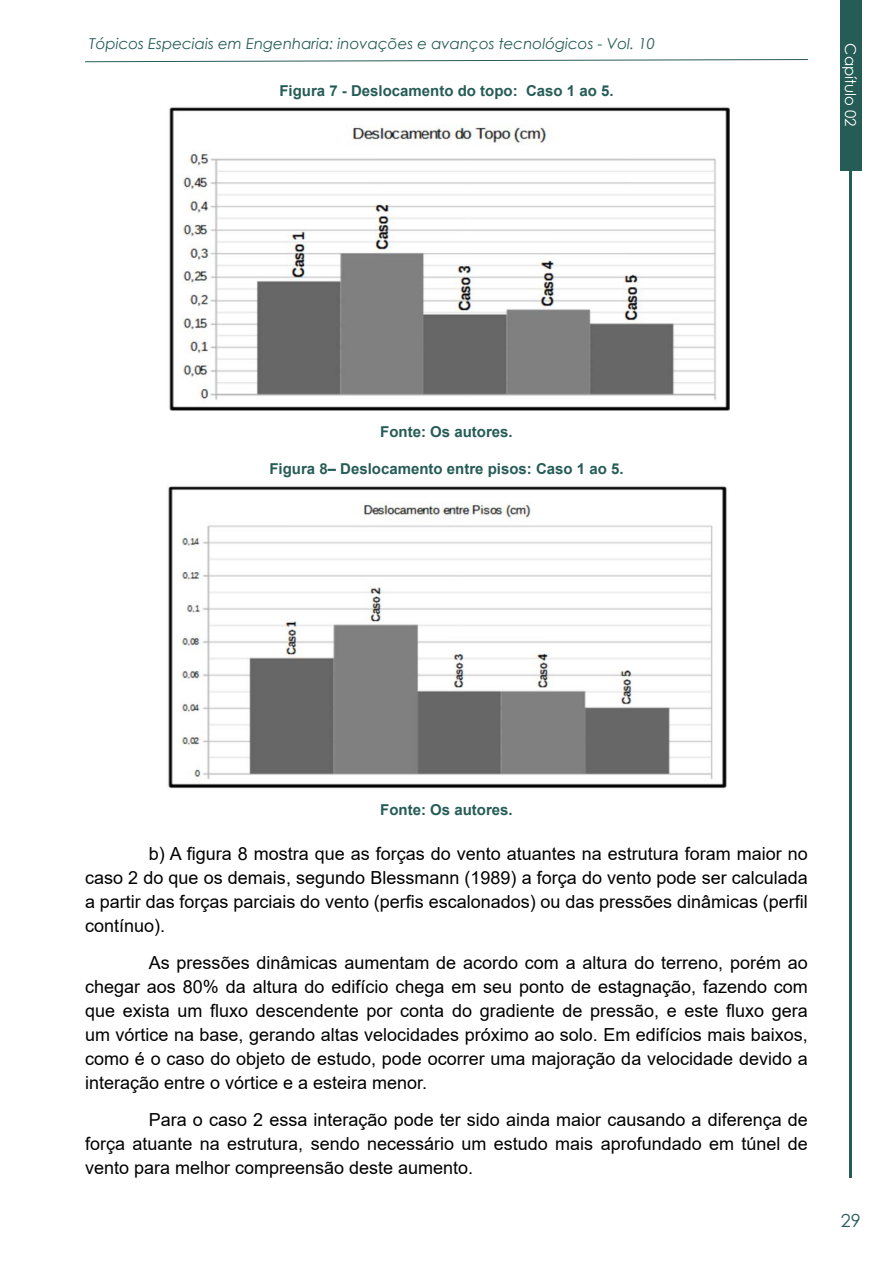
<style>
.page{position:relative;width:893px;height:1263px;background:#fff}
.page>*{position:absolute;margin:0;border:0;box-sizing:border-box;transform-origin:0 0}
.t1{font:18px/24px "Arial";color:#000;text-align:justify}
.t2{font:18px "Century Gothic";color:#265c56}
.t3{font:700 15px "Arial";color:#265c56}
.t4{font:italic 15px "Century Gothic";color:#265c56}
.t5{font:15px "Century Gothic";color:#fff}
</style>
<div class="page">
<svg style="left:85px;top:59px;width:723px;height:3px"></svg>
<hr style="left:850px;top:170px;width:2px;height:1008px;background:#265c56">
<div style="left:840px;top:0;width:21px;height:170px;background:#265c56"></div>
<img style="left:169px;top:107px;width:560px;height:304px">
<img style="left:168px;top:486px;width:559px;height:303px">
<p class="t4" style="left:89px;top:33px;width:567px">Tópicos Especiais em Engenharia: inovações e avanços tecnológicos - Vol. 10</p>
<p class="t5" style="left:861px;top:43px;width:85px;rotate:90deg">Capítulo 02</p>
<p class="t3" style="left:279px;top:80px;width:336px">Figura 7 - Deslocamento do topo: Caso 1 ao 5.</p>
<p class="t3" style="left:380px;top:421px;width:134px">Fonte: Os autores.</p>
<p class="t3" style="left:269px;top:458px;width:356px">Figura 8– Deslocamento entre pisos: Caso 1 ao 5.</p>
<p class="t3" style="left:380px;top:799px;width:134px">Fonte: Os autores.</p>
<p class="t1" style="left:85px;top:842px;width:724px;text-indent:64px">b) A figura 8 mostra que as forças do vento atuantes na estrutura foram maior no caso 2 do que os demais, segundo Blessmann (1989) a força do vento pode ser calculada a partir das forças parciais do vento (perfis escalonados) ou das pressões dinâmicas (perfil contínuo).</p>
<p class="t1" style="left:85px;top:950px;width:724px;text-indent:64px">As pressões dinâmicas aumentam de acordo com a altura do terreno, porém ao chegar aos 80% da altura do edifício chega em seu ponto de estagnação, fazendo com que exista um fluxo descendente por conta do gradiente de pressão, e este fluxo gera um vórtice na base, gerando altas velocidades próximo ao solo. Em edifícios mais baixos, como é o caso do objeto de estudo, pode ocorrer uma majoração da velocidade devido a interação entre o vórtice e a esteira menor.</p>
<p class="t1" style="left:85px;top:1107px;width:724px;text-indent:64px">Para o caso 2 essa interação pode ter sido ainda maior causando a diferença de força atuante na estrutura, sendo necessário um estudo mais aprofundado em túnel de vento para melhor compreensão deste aumento.</p>
<p class="t2" style="left:841px;top:1208px;width:21px">29</p>
</div>
